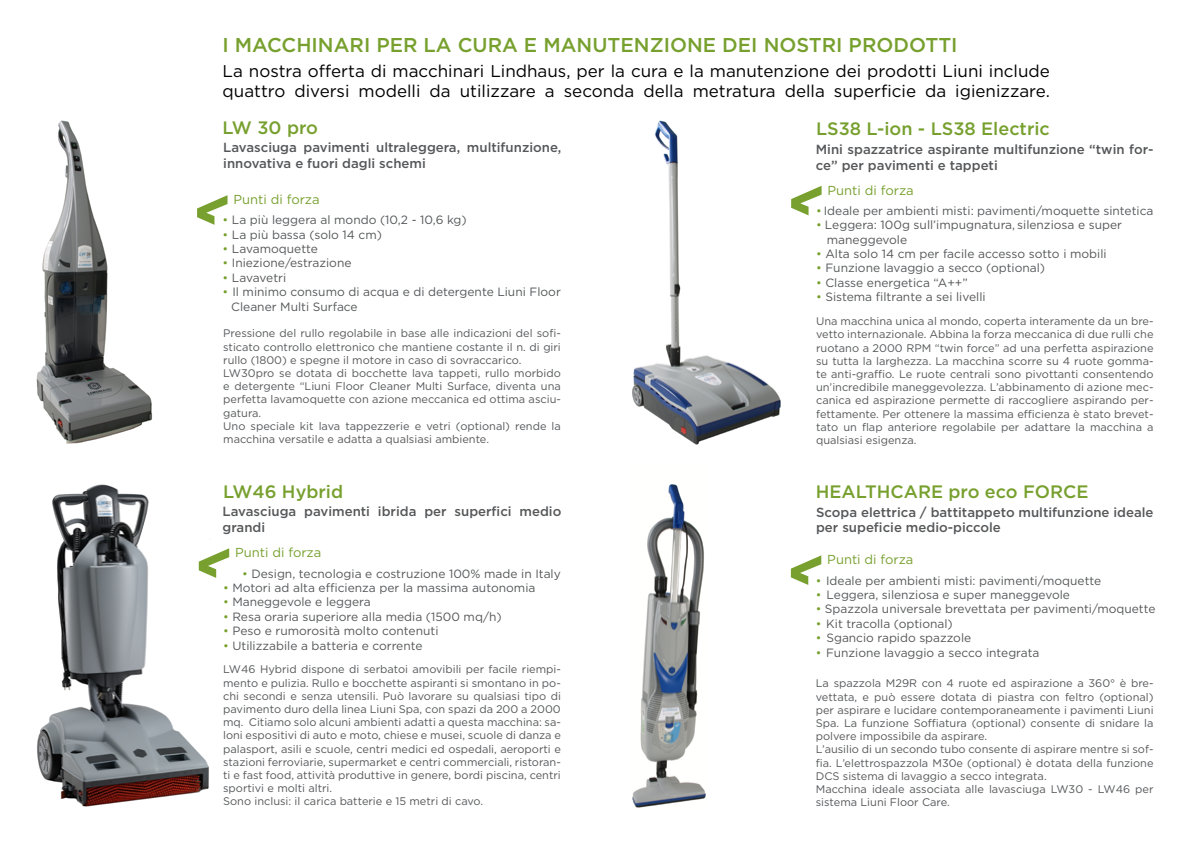
<style>
.page{position:relative;width:1191px;height:842px;background:#fff}
.page>*{position:absolute;margin:0;border:0;box-sizing:border-box;transform-origin:0 0}
.t1{font:500 20px "Gotham";color:#77a02e}
.t2{font:500 18px "Gotham";color:#77a02e}
.t3{font:17px/20.4px "Gotham";color:#000}
.t4{font:500 13.2px/15.8px "Gotham";color:#555759}
.t5{font:13px "Gotham";color:#77a02e}
.t6{font:12px/14.4px "Gotham";color:#555759}
.t7{font:11px/13.2px "Gotham";color:#555759}
.s1{color:#77a02e}
</style>
<div class="page">
<svg style="left:197px;top:195px;width:30px;height:30px"></svg>
<svg style="left:791px;top:555px;width:30px;height:30px"></svg>
<svg style="left:791px;top:186px;width:30px;height:29px"></svg>
<img style="left:632px;top:120px;width:149px;height:325px">
<img style="left:632px;top:484px;width:74px;height:324px">
<img style="left:36px;top:120px;width:116px;height:324px">
<img style="left:37px;top:484px;width:172px;height:323px">
<svg style="left:138px;top:505px;width:91px;height:73px"></svg>
<h1 class="t1" style="left:223px;top:32px;width:27px">I macchinari</h1>
<h1 class="t1" style="left:376px;top:32px;width:14px">per</h1>
<h1 class="t1" style="left:423px;top:32px;width:136px">la cura eman</h1>
<h1 class="t1" style="left:592px;top:32px;width:30px">utenzione</h1>
<h1 class="t1" style="left:722px;top:32px;width:12px">dei</h1>
<h1 class="t1" style="left:763px;top:32px;width:14px">nostri</h1>
<h1 class="t1" style="left:848px;top:32px;width:15px">prodotti</h1>
<h3 class="t3" style="left:223px;top:60px;width:828px">La nostra offerta di macchinari Lindhaus, per la cura e la manutenzione dei prodotti Liuni include quattro diversi modelli da utilizzare a seconda della metratura della superficie da igienizzare.</h3>
<h2 class="t2" style="left:223px;top:116px;width:97px">LW 30 pro</h2>
<p class="t4" style="left:223px;top:140px;width:340px">Lavasciuga pavimenti ultraleggera, multifunzione, innovativa e fuori dagli schemi</p>
<p class="t5" style="left:233px;top:191px;width:88px">Punti di forza</p>
<p class="t6" style="left:223px;top:212px;width:246px"><span class="s1">•</span> La più leggera al mondo (10,2 - 10,6 kg)</p>
<p class="t6" style="left:223px;top:227px;width:161px"><span class="s1">•</span> La più bassa (solo 14 cm)</p>
<p class="t6" style="left:223px;top:241px;width:97px"><span class="s1">•</span> Lavamoquette</p>
<p class="t6" style="left:223px;top:256px;width:130px"><span class="s1">•</span> Iniezione/estrazione</p>
<p class="t6" style="left:223px;top:270px;width:65px"><span class="s1">•</span> Lavavetri</p>
<p class="t6" style="left:231px;top:284px;width:331px;text-indent:-9px"><span class="s1">•</span> Il minimo consumo di acqua e di detergente Liuni Floor<br>Cleaner Multi Surface</p>
<p class="t7" style="left:223px;top:327px;width:339px">Pressione del rullo regolabile in base alle indicazioni del sofi&shy;sticato controllo elettronico che mantiene costante il n. di giri rullo (1800) e spegne il motore in caso di sovraccarico.<br>LW30pro se dotata di bocchette lava tappeti, rullo morbido e detergente “Liuni Floor Cleaner Multi Surface, diventa una perfetta lavamoquette con azione meccanica ed ottima asciu&shy;gatura.<br>Uno speciale kit lava tappezzerie e vetri (optional) rende la macchina versatile e adatta a qualsiasi ambiente.</p>
<h2 class="t2" style="left:223px;top:479px;width:122px">LW46 Hybrid</h2>
<p class="t4" style="left:223px;top:503px;width:340px">Lavasciuga pavimenti ibrida per superfici medio grandi</p>
<p class="t5" style="left:235px;top:544px;width:88px">Punti di forza</p>
<p class="t6" style="left:242px;top:566px;width:320px"><span class="s1">•</span> Design, tecnologia e costruzione 100% made in Italy</p>
<p class="t6" style="left:223px;top:580px;width:314px"><span class="s1">•</span> Motori ad alta efficienza per la massima autonomia</p>
<p class="t6" style="left:223px;top:595px;width:149px"><span class="s1">•</span> Maneggevole e leggera</p>
<p class="t6" style="left:223px;top:609px;width:280px"><span class="s1">•</span> Resa oraria superiore alla media (1500 mq/h)</p>
<p class="t6" style="left:223px;top:623px;width:217px"><span class="s1">•</span> Peso e rumorosità molto contenuti</p>
<p class="t6" style="left:223px;top:638px;width:201px"><span class="s1">•</span> Utilizzabile a batteria e corrente</p>
<p class="t7" style="left:223px;top:662px;width:339px">LW46 Hybrid dispone di serbatoi amovibili per facile riempi&shy;mento e pulizia. Rullo e bocchette aspiranti si smontano in po&shy;chi secondi e senza utensili. Può lavorare su qualsiasi tipo di pavimento duro della linea Liuni Spa, con spazi da 200 a 2000 mq. Citiamo solo alcuni ambienti adatti a questa macchina: sa&shy;loni espositivi di auto e moto, chiese e musei, scuole di danza e palasport, asili e scuole, centri medici ed ospedali, aeroporti e stazioni ferroviarie, supermarket e centri commerciali, ristoran&shy;ti e fast food, attività produttive in genere, bordi piscina, centri sportivi e molti altri.<br>Sono inclusi: il carica batterie e 15 metri di cavo.</p>
<h2 class="t2" style="left:816px;top:117px;width:235px">LS38 L-ion - LS38 Electric</h2>
<p class="t4" style="left:816px;top:141px;width:339px">Mini spazzatrice aspirante multifunzione “twin for&shy;ce” per pavimenti e tappeti</p>
<p class="t6" style="left:816px;top:203px;width:339px"><span class="s1">•</span> Ideale per ambienti misti: pavimenti/moquette sintetica</p>
<p class="t6" style="left:827px;top:217px;width:297px;text-indent:-11px"><span class="s1">•</span> Leggera: 100g sull’impugnatura, silenziosa e super maneggevole</p>
<p class="t6" style="left:816px;top:246px;width:292px"><span class="s1">•</span> Alta solo 14 cm per facile accesso sotto i mobili</p>
<p class="t6" style="left:816px;top:261px;width:231px"><span class="s1">•</span> Funzione lavaggio a secco (optional)</p>
<p class="t6" style="left:816px;top:275px;width:153px"><span class="s1">•</span> Classe energetica “A++”</p>
<p class="t6" style="left:816px;top:289px;width:171px"><span class="s1">•</span> Sistema filtrante a sei livelli</p>
<p class="t5" style="left:827px;top:182px;width:88px">Punti di forza</p>
<p class="t7" style="left:816px;top:314px;width:339px;text-align:justify">Una macchina unica al mondo, coperta interamente da un bre&shy;vetto internazionale. Abbina la forza meccanica di due rulli che ruotano a 2000 RPM “twin force” ad una perfetta aspirazione su tutta la larghezza. La macchina scorre su 4 ruote gomma&shy;te anti-graffio. Le ruote centrali sono pivottanti consentendo un’incredibile maneggevolezza. L’abbinamento di azione mec&shy;canica ed aspirazione permette di raccogliere aspirando per&shy;fettamente. Per ottenere la massima efficienza è stato brevet&shy;tato un flap anteriore regolabile per adattare la macchina a qualsiasi esigenza.</p>
<h2 class="t2" style="left:816px;top:480px;width:274px">HEALTHCARE pro eco FORCE</h2>
<p class="t4" style="left:816px;top:504px;width:339px">Scopa elettrica / battitappeto multifunzione ideale per supeficie medio-piccole</p>
<p class="t5" style="left:827px;top:551px;width:88px">Punti di forza</p>
<p class="t6" style="left:815px;top:573px;width:287px"><span class="s1">•</span> Ideale per ambienti misti: pavimenti/moquette</p>
<p class="t6" style="left:815px;top:587px;width:256px"><span class="s1">•</span> Leggera, silenziosa e super maneggevole</p>
<p class="t6" style="left:815px;top:602px;width:341px"><span class="s1">•</span> Spazzola universale brevettata per pavimenti/moquette</p>
<p class="t6" style="left:815px;top:616px;width:139px"><span class="s1">•</span> Kit tracolla (optional)</p>
<p class="t6" style="left:815px;top:630px;width:157px"><span class="s1">•</span> Sgancio rapido spazzole</p>
<p class="t6" style="left:815px;top:645px;width:225px"><span class="s1">•</span> Funzione lavaggio a secco integrata</p>
<p class="t7" style="left:816px;top:676px;width:339px">La spazzola M29R con 4 ruote ed aspirazione a 360° è bre&shy;vettata, e può essere dotata di piastra con feltro (optional) per aspirare e lucidare contemporaneamente i pavimenti Liuni Spa. La funzione Soffiatura (optional) consente di snidare la polvere impossibile da aspirare.<br>L’ausilio di un secondo tubo consente di aspirare mentre si sof&shy;fia. L’elettrospazzola M30e (optional) è dotata della funzione DCS sistema di lavaggio a secco integrata.<br>Macchina ideale associata alle lavasciuga LW30 - LW46 per sistema Liuni Floor Care.</p>
</div>
